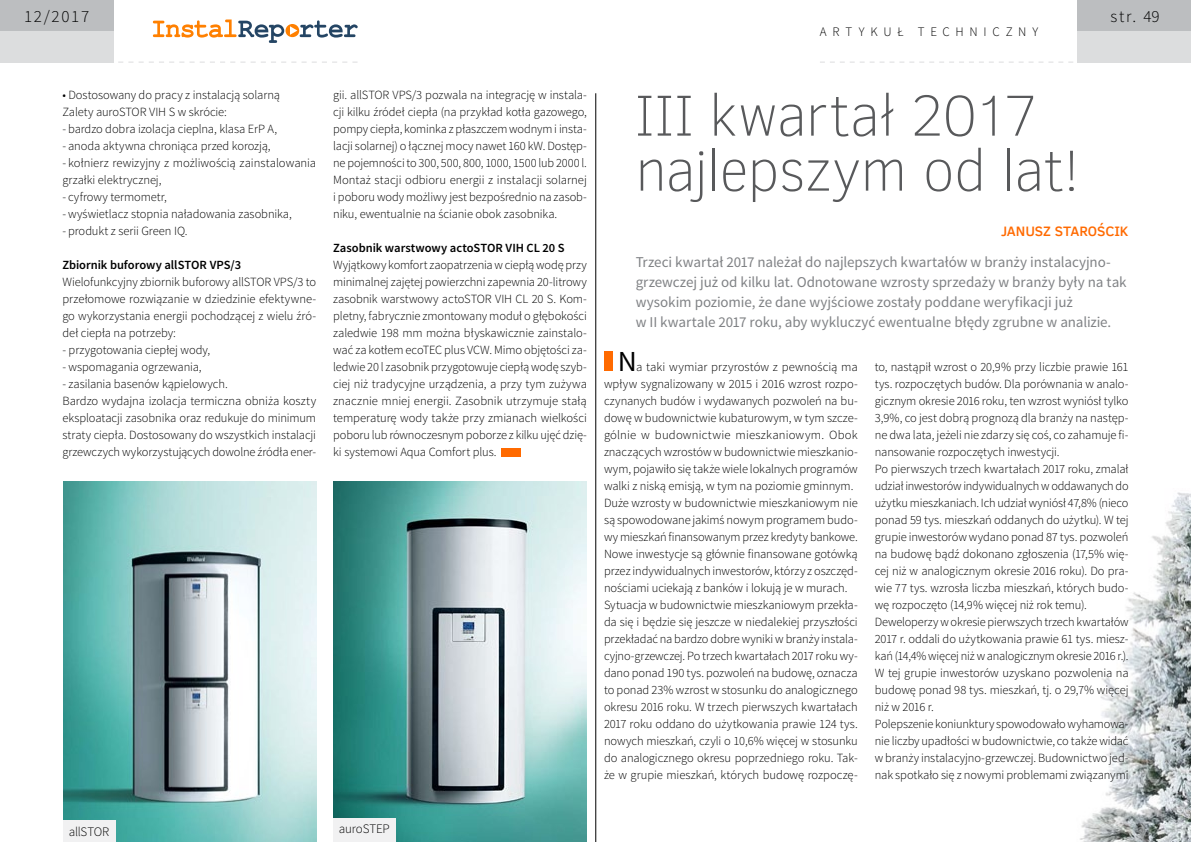
<style>
.page{position:relative;width:1191px;height:842px;background:#fff}
.page>*{position:absolute;margin:0;border:0;box-sizing:border-box;transform-origin:0 0}
.t1{font:100 59px/55px "Clear Sans";letter-spacing:-.02em;color:#58595b}
.t2{font:29px "Source Sans Pro";color:#000}
.t3{font:300 17px "Source Sans Pro";letter-spacing:.1em;color:#000}
.t4{font:15px/20px "Source Sans Pro";letter-spacing:-.005em;color:#808285}
.t5{font:500 14px "Clear Sans";letter-spacing:-.01em;color:#ff6a00}
.t6{font:300 13px "Source Sans Pro";letter-spacing:.425em;color:#000}
.t7{font:300 13px "Source Sans Pro";letter-spacing:-.01em;color:#000}
.t8{font:300 13px "Source Sans Pro";letter-spacing:-.015em;color:#000}
.t9{font:300 12.5px/17px "Source Sans Pro";letter-spacing:-.01em;color:#000}
.t10{font:600 12.5px "Source Sans Pro";letter-spacing:-.005em;color:#000}
</style>
<div class="page">
<div style="left:1077px;top:0;width:114px;height:31px;background:#bcbec0"></div>
<div style="left:1077px;top:31px;width:114px;height:31px;background:#dcddde"></div>
<svg style="left:153px;top:20px;width:204px;height:23px"></svg>
<div style="left:0;top:0;width:113px;height:31px;background:#bcbec0"></div>
<div style="left:0;top:31px;width:113px;height:31px;background:#dcddde"></div>
<svg style="left:108px;top:62px;width:249px;height:1px"></svg>
<img style="left:1080px;top:492px;width:111px;height:350px">
<svg style="left:820px;top:62px;width:263px;height:1px"></svg>
<div style="left:501px;top:448px;width:20px;height:8px;background:#ff6a00"></div>
<img style="left:63px;top:482px;width:254px;height:360px">
<img style="left:333px;top:482px;width:254px;height:360px">
<div style="left:333px;top:818px;width:62px;height:24px;background:#f1f1f2"></div>
<div style="left:63px;top:821px;width:52px;height:21px;background:#f1f1f2"></div>
<div style="left:604px;top:351px;width:8px;height:20px;background:#ff6a00"></div>
<hr style="left:595px;top:93px;width:1px;height:749px;background:#000">
<h3 class="t3" style="left:24px;top:6px;width:67px">12/2017</h3>
<h3 class="t3" style="left:1110px;top:6px;width:51px">str. 49</h3>
<p class="t6" style="left:820px;top:24px;width:220px">artykuł techniczny</p>
<p class="t9" style="left:62px;top:87px;width:219px">• Dostosowany do pracy z instalacją solarną<br>Zalety auroSTOR VIH S w skrócie:</p>
<p class="t9" style="left:62px;top:121px;width:216px">- bardzo dobra izolacja cieplna, klasa ErP A,</p>
<p class="t9" style="left:62px;top:138px;width:210px">- anoda aktywna chroniąca przed korozją,</p>
<p class="t9" style="left:62px;top:155px;width:255px">- kołnierz rewizyjny z możliwością zainstalowania grzałki elektrycznej,</p>
<p class="t9" style="left:62px;top:189px;width:106px">- cyfrowy termometr,</p>
<p class="t9" style="left:62px;top:206px;width:231px">- wyświetlacz stopnia naładowania zasobnika,</p>
<p class="t9" style="left:62px;top:223px;width:127px">- produkt z serii Green IQ.</p>
<p class="t10" style="left:62px;top:257px;width:180px">Zbiornik buforowy allSTOR VPS/3</p>
<p class="t9" style="left:62px;top:274px;width:255px;text-align:justify">Wielofunkcyjny zbiornik buforowy allSTOR VPS/3 to przełomowe rozwiązanie w dziedzinie efektywne&shy;go wykorzystania energii pochodzącej z wielu źró&shy;deł ciepła na potrzeby:</p>
<p class="t9" style="left:62px;top:342px;width:149px">- przygotowania ciepłej wody,</p>
<p class="t9" style="left:62px;top:359px;width:141px">- wspomagania ogrzewania,</p>
<p class="t9" style="left:62px;top:376px;width:255px">- zasilania basenów kąpielowych.<br>Bardzo wydajna izolacja termiczna obniża koszty eksploatacji zasobnika oraz redukuje do minimum straty ciepła. Dostosowany do wszystkich instalacji grzewczych wykorzystujących dowolne źródła ener-</p>
<p class="t9" style="left:333px;top:87px;width:255px;text-align:justify">gii. allSTOR VPS/3 pozwala na integrację w instala&shy;cji kilku źródeł ciepła (na przykład kotła gazowego, pompy ciepła, kominka z płaszczem wodnym i insta&shy;lacji solarnej) o łącznej mocy nawet 160 kW. Dostęp&shy;ne pojemności to 300, 500, 800, 1000, 1500 lub 2000 l.<br>Montaż stacji odbioru energii z instalacji solarnej i poboru wody możliwy jest bezpośrednio na zasob&shy;niku, ewentualnie na ścianie obok zasobnika.</p>
<p class="t10" style="left:333px;top:240px;width:233px">Zasobnik warstwowy actoSTOR VIH CL 20 S</p>
<p class="t9" style="left:333px;top:257px;width:255px;text-align:justify">Wyjątkowy komfort zaopatrzenia w ciepłą wodę przy minimalnej zajętej powierzchni zapewnia 20-litrowy zasobnik warstwowy actoSTOR VIH CL 20 S. Kom&shy;pletny, fabrycznie zmontowany moduł o głębokości zaledwie 198 mm można błyskawicznie zainstalo&shy;wać za kotłem ecoTEC plus VCW. Mimo objętości za&shy;ledwie 20 l zasobnik przygotowuje ciepłą wodę szyb&shy;ciej niż tradycyjne urządzenia, a przy tym zużywa znacznie mniej energii. Zasobnik utrzymuje stałą temperaturę wody także przy zmianach wielkości poboru lub równoczesnym poborze z kilku ujęć dzię&shy;ki systemowi Aqua Comfort plus.</p>
<p class="t8" style="left:69px;top:824px;width:42px">allSTOR</p>
<p class="t7" style="left:339px;top:821px;width:53px">auroSTEP</p>
<h1 class="t1" style="left:635px;top:88px;width:445px">III kwartał 2017 najlepszym od lat!</h1>
<p class="t5" style="left:1001px;top:222px;width:129px">JANUSZ STAROŚCIK</p>
<p class="t4" style="left:636px;top:253px;width:492px">Trzeci kwartał 2017 należał do najlepszych kwartałów w branży instalacyjno&shy;grzewczej już od kilku lat. Odnotowane wzrosty sprzedaży w branży były na tak wysokim poziomie, że dane wyjściowe zostały poddane weryfikacji już<br>w II kwartale 2017 roku, aby wykluczyć ewentualne błędy zgrubne w analizie.</p>
<h2 class="t2" style="left:618px;top:344px;width:21px">N</h2>
<p class="t9" style="left:604px;top:359px;width:255px;text-indent:32px">a taki wymiar przyrostów z pewnością ma wpływ sygnalizowany w 2015 i 2016 wzrost rozpo&shy;czynanych budów i wydawanych pozwoleń na bu&shy;dowę w budownictwie kubaturowym, w tym szcze&shy;gólnie w budownictwie mieszkaniowym. Obok znaczących wzrostów w budownictwie mieszkanio&shy;wym, pojawiło się także wiele lokalnych programów walki z niską emisją, w tym na poziomie gminnym.<br>Duże wzrosty w budownictwie mieszkaniowym nie są spowodowane jakimś nowym programem budo&shy;wy mieszkań finansowanym przez kredyty bankowe.<br>Nowe inwestycje są głównie finansowane gotówką przez indywidualnych inwestorów, którzy z oszczęd&shy;nościami uciekają z banków i lokują je w murach.<br>Sytuacja w budownictwie mieszkaniowym przekła&shy;da się i będzie się jeszcze w niedalekiej przyszłości przekładać na bardzo dobre wyniki w branży instala&shy;cyjno-grzewczej. Po trzech kwartałach 2017 roku wy&shy;dano ponad 190 tys. pozwoleń na budowę, oznacza to ponad 23% wzrost w stosunku do analogicznego okresu 2016 roku. W trzech pierwszych kwartałach 2017 roku oddano do użytkowania prawie 124 tys. nowych mieszkań, czyli o 10,6% więcej w stosunku do analogicznego okresu poprzedniego roku. Tak&shy;że w grupie mieszkań, których budowę rozpoczę-</p>
<p class="t9" style="left:874px;top:359px;width:255px">to, nastąpił wzrost o 20,9% przy liczbie prawie 161 tys. rozpoczętych budów. Dla porównania w analo&shy;gicznym okresie 2016 roku, ten wzrost wyniósł tylko 3,9%, co jest dobrą prognozą dla branży na następ&shy;ne dwa lata, jeżeli nie zdarzy się coś, co zahamuje fi&shy;nansowanie rozpoczętych inwestycji.<br>Po pierwszych trzech kwartałach 2017 roku, zmalał udział inwestorów indywidualnych w oddawanych do użytku mieszkaniach. Ich udział wyniósł 47,8% (nieco ponad 59 tys. mieszkań oddanych do użytku). W tej grupie inwestorów wydano ponad 87 tys. pozwoleń na budowę bądź dokonano zgłoszenia (17,5% wię&shy;cej niż w analogicznym okresie 2016 roku). Do pra&shy;wie 77 tys. wzrosła liczba mieszkań, których budo&shy;wę rozpoczęto (14,9% więcej niż rok temu).<br>Deweloperzy w okresie pierwszych trzech kwartałów 2017 r. oddali do użytkowania prawie 61 tys. miesz&shy;kań (14,4% więcej niż w analogicznym okresie 2016 r.).<br>W tej grupie inwestorów uzyskano pozwolenia na budowę ponad 98 tys. mieszkań, tj. o 29,7% więcej niż w 2016 r.<br>Polepszenie koniunktury spowodowało wyhamowa&shy;nie liczby upadłości w budownictwie, co także widać w branży instalacyjno-grzewczej. Budownictwo jed&shy;nak spotkało się z nowymi problemami związanymi</p>
</div>
